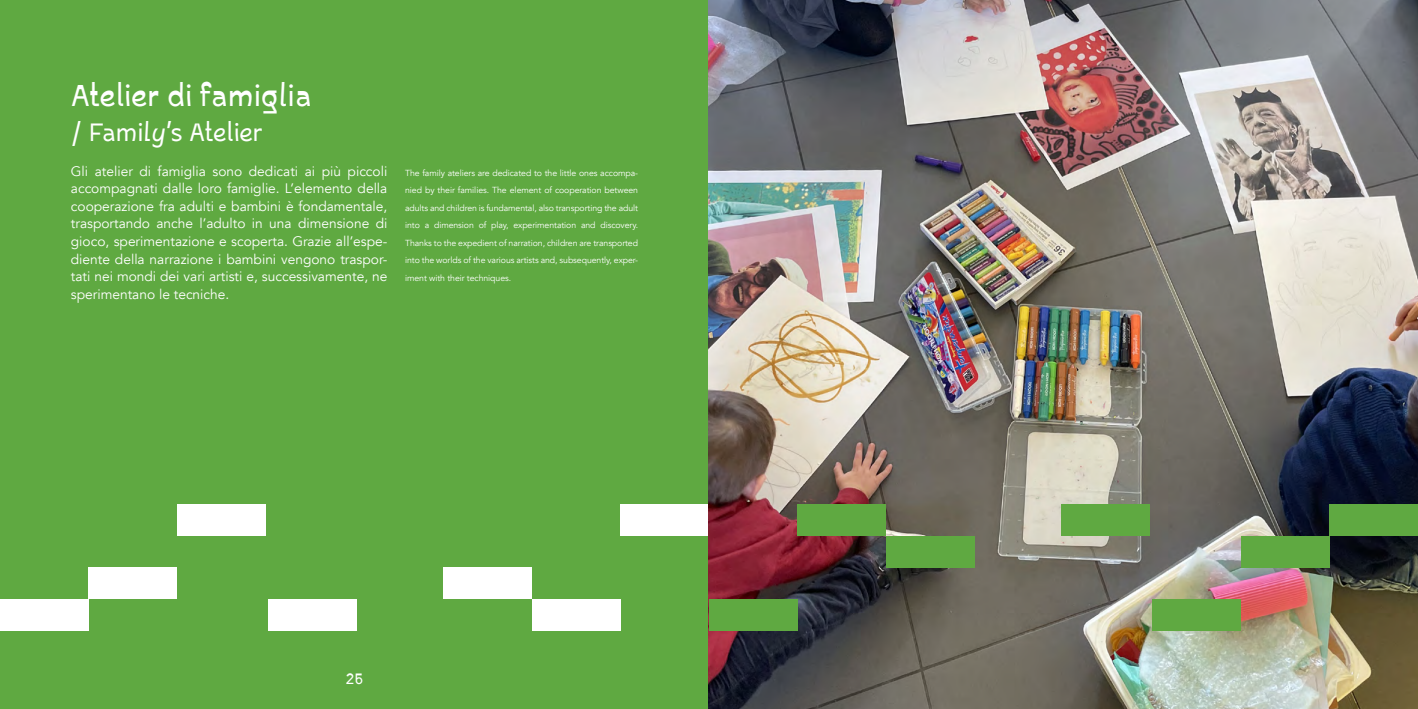
<style>
.page{position:relative;width:1418px;height:709px;background:#fff}
.page>*{position:absolute;margin:0;border:0;box-sizing:border-box;transform-origin:0 0}
.t1{font:30px "Inconstant Top 100";color:#fff}
.t2{font:25px "Inconstant";letter-spacing:-.02em;color:#fff}
.t3{font:15px "Inconstant Top 75";color:#fff}
.t4{font:13.75px/17.5px "Avenir";color:#fff;text-align:justify}
.t5{font:8.75px/17.5px "Avenir";letter-spacing:-.01em;color:#fff;text-align:justify}
</style>
<div class="page">
<div style="left:0;top:0;width:709px;height:709px;background:#5fa941"></div>
<div style="left:0;top:599px;width:89px;height:32px;background:#fff"></div>
<div style="left:268px;top:599px;width:89px;height:32px;background:#fff"></div>
<div style="left:89px;top:567px;width:88px;height:32px;background:#fff"></div>
<div style="left:443px;top:567px;width:89px;height:32px;background:#fff"></div>
<div style="left:532px;top:599px;width:88px;height:32px;background:#fff"></div>
<div style="left:177px;top:504px;width:89px;height:31px;background:#fff"></div>
<div style="left:620px;top:504px;width:89px;height:31px;background:#fff"></div>
<img style="left:709px;top:0;width:708px;height:709px">
<div style="left:1240px;top:535px;width:89px;height:32px;background:#5fa941"></div>
<div style="left:886px;top:535px;width:88px;height:32px;background:#5fa941"></div>
<div style="left:709px;top:599px;width:88px;height:32px;background:#5fa941"></div>
<div style="left:1152px;top:599px;width:88px;height:32px;background:#5fa941"></div>
<div style="left:1329px;top:504px;width:88px;height:31px;background:#5fa941"></div>
<div style="left:1060px;top:504px;width:89px;height:31px;background:#5fa941"></div>
<div style="left:797px;top:504px;width:89px;height:31px;background:#5fa941"></div>
<h1 class="t1" style="left:71px;top:73px;width:242px">Atelier di famiglia</h1>
<h2 class="t2" style="left:71px;top:113px;width:193px">/ Family’s Atelier</h2>
<p class="t4" style="left:71px;top:163px;width:318px">Gli atelier di famiglia sono dedicati ai più piccoli accompagnati dalle loro famiglie. L’elemento della cooperazione fra adulti e bambini è fondamentale, trasportando anche l’adulto in una dimensione di gioco, sperimentazione e scoperta. Grazie all’espe&shy;diente della narrazione i bambini vengono traspor&shy;tati nei mondi dei vari artisti e, successivamente, ne sperimentano le tecniche.</p>
<p class="t5" style="left:405px;top:164px;width:234px">The family ateliers are dedicated to the little ones accompa&shy;nied by their families. The element of cooperation between adults and children is fundamental, also transporting the adult into a dimension of play, experimentation and discovery.<br>Thanks to the expedient of narration, children are transported into the worlds of the various artists and, subsequently, exper&shy;iment with their techniques.</p>
<h3 class="t3" style="left:346px;top:667px;width:18px">26</h3>
</div>
